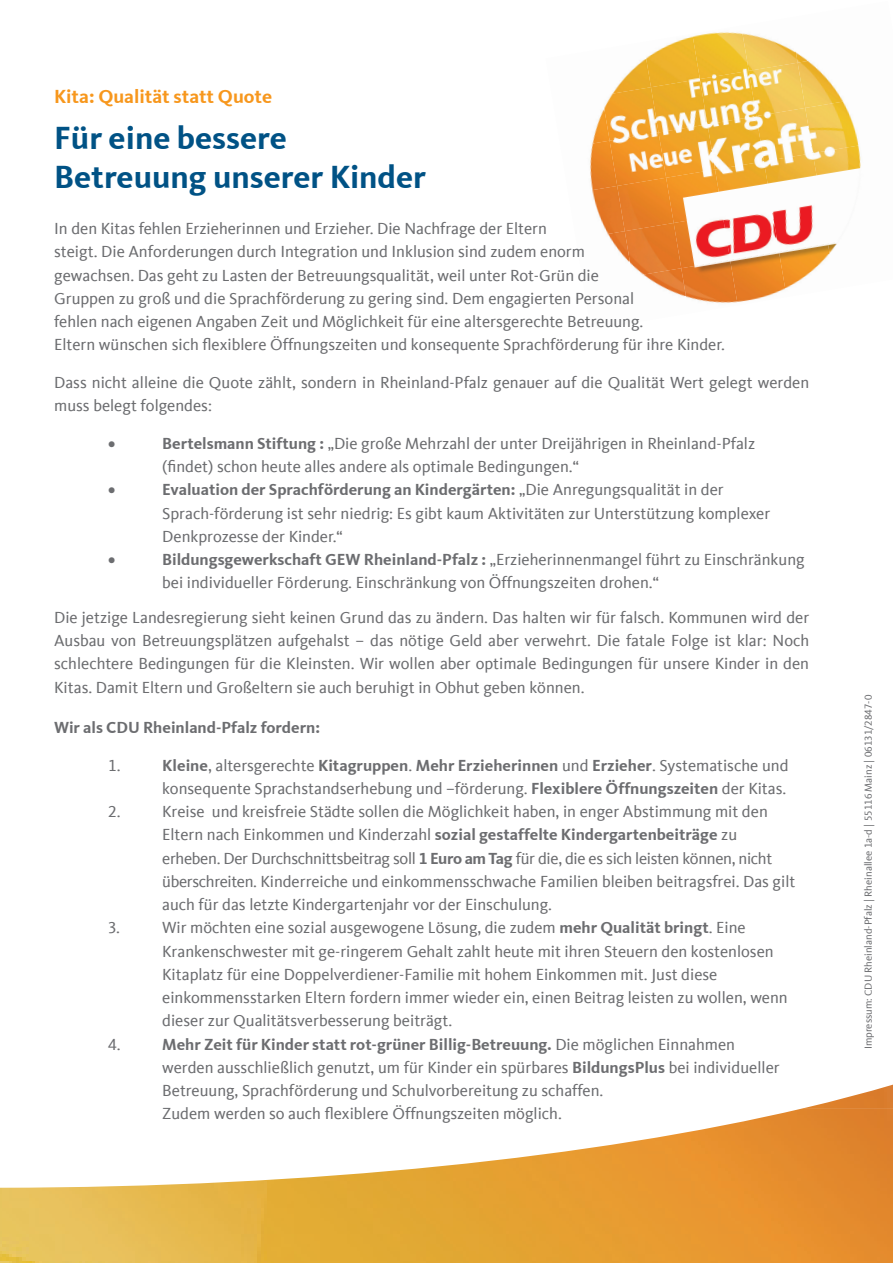
<style>
.page{position:relative;width:893px;height:1263px;background:#fff}
.page>*{position:absolute;margin:0;border:0;box-sizing:border-box;transform-origin:0 0}
.t1{font:700 33px/38.2px "CDU Kievit Tab";color:#005285}
.t2{font:700 19.5px "CDU Kievit Tab";color:#f7971d}
.t3{font:16.5px/23.2px "CDU Kievit Tab";color:#6c6d70}
.t4{font:700 16.5px "CDU Kievit Tab";color:#6c6d70}
.t5{font:10.5px "CDU Kievit Tab";color:#6c6d70}
.s1{font-weight:700}
</style>
<div class="page">
<img style="left:0;top:1108px;width:893px;height:155px">
<img style="left:805px;top:1084px;width:88px;height:24px">
<img style="left:617px;top:60px;width:26px;height:27px">
<img style="left:643px;top:36px;width:49px;height:51px">
<img style="left:692px;top:32px;width:49px;height:47px">
<img style="left:741px;top:33px;width:49px;height:38px">
<img style="left:790px;top:48px;width:9px;height:15px">
<img style="left:593px;top:112px;width:9px;height:29px">
<img style="left:602px;top:87px;width:49px;height:54px">
<img style="left:651px;top:79px;width:49px;height:53px">
<img style="left:700px;top:71px;width:49px;height:53px">
<img style="left:749px;top:63px;width:49px;height:53px">
<img style="left:798px;top:54px;width:45px;height:54px">
<img style="left:590px;top:141px;width:20px;height:45px">
<img style="left:610px;top:132px;width:48px;height:54px">
<img style="left:658px;top:124px;width:49px;height:54px">
<img style="left:707px;top:116px;width:49px;height:53px">
<img style="left:756px;top:108px;width:49px;height:53px">
<img style="left:805px;top:100px;width:49px;height:53px">
<img style="left:854px;top:126px;width:5px;height:19px">
<img style="left:591px;top:186px;width:26px;height:45px">
<img style="left:617px;top:178px;width:49px;height:53px">
<img style="left:666px;top:169px;width:49px;height:54px">
<img style="left:715px;top:161px;width:49px;height:32px">
<img style="left:764px;top:153px;width:49px;height:32px">
<img style="left:813px;top:145px;width:48px;height:31px">
<img style="left:606px;top:231px;width:19px;height:27px">
<img style="left:625px;top:223px;width:49px;height:45px">
<img style="left:674px;top:215px;width:48px;height:53px">
<img style="left:722px;top:214px;width:49px;height:43px">
<img style="left:771px;top:205px;width:42px;height:39px">
<img style="left:635px;top:268px;width:46px;height:28px">
<img style="left:681px;top:260px;width:49px;height:43px">
<img style="left:730px;top:252px;width:49px;height:51px">
<img style="left:779px;top:244px;width:49px;height:48px">
<img style="left:828px;top:242px;width:9px;height:14px">
<p class="t2" style="left:54px;top:85px;width:219px">Kita: Qualität statt Quote</p>
<h1 class="t1" style="left:54px;top:119px;width:373px">Für eine bessere<br>Betreuung unserer Kinder</h1>
<p class="t3" style="left:54px;top:217px;width:672px">In den Kitas fehlen Erzieherinnen und Erzieher. Die Nachfrage der Eltern<br>steigt. Die Anforderungen durch Integration und Inklusion sind zudem enorm<br>gewachsen. Das geht zu Lasten der Betreuungsqualität, weil unter Rot-Grün die<br>Gruppen zu groß und die Sprachförderung zu gering sind. Dem engagierten Personal<br>fehlen nach eigenen Angaben Zeit und Möglichkeit für eine altersgerechte Betreuung.<br>Eltern wünschen sich flexiblere Öffnungszeiten und konsequente Sprachförderung für ihre Kinder.</p>
<p class="t3" style="left:54px;top:371px;width:756px">Dass nicht alleine die Quote zählt, sondern in Rheinland-Pfalz genauer auf die Qualität Wert gelegt werden muss belegt folgendes:</p>
<p class="t4" style="left:108px;top:433px;width:9px">•</p>
<p class="t3" style="left:162px;top:432px;width:594px"><span class="s1">Bertelsmann Stiftung :</span> „Die große Mehrzahl der unter Dreijährigen in Rheinland-Pfalz (findet) schon heute alles andere als optimale Bedingungen.“</p>
<p class="t4" style="left:108px;top:480px;width:9px">•</p>
<p class="t3" style="left:162px;top:478px;width:609px"><span class="s1">Evaluation der Sprachförderung an Kindergärten:</span> „Die Anregungsqualität in der<br>Sprach-förderung ist sehr niedrig: Es gibt kaum Aktivitäten zur Unterstützung komplexer<br>Denkprozesse der Kinder.“</p>
<p class="t4" style="left:108px;top:550px;width:9px">•</p>
<p class="t3" style="left:162px;top:548px;width:644px"><span class="s1">Bildungsgewerkschaft GEW Rheinland-Pfalz :</span> „Erzieherinnenmangel führt zu Einschränkung bei individueller Förderung. Einschränkung von Öffnungszeiten drohen.“</p>
<p class="t3" style="left:54px;top:606px;width:757px;text-align:justify">Die jetzige Landesregierung sieht keinen Grund das zu ändern. Das halten wir für falsch. Kommunen wird der Ausbau von Betreuungsplätzen aufgehalst – das nötige Geld aber verwehrt. Die fatale Folge ist klar: Noch schlechtere Bedingungen für die Kleinsten. Wir wollen aber optimale Bedingungen für unsere Kinder in den Kitas. Damit Eltern und Großeltern sie auch beruhigt in Obhut geben können.</p>
<p class="t4" style="left:54px;top:718px;width:267px">Wir als CDU Rheinland-Pfalz fordern:</p>
<p class="t3" style="left:108px;top:753px;width:14px">1.</p>
<p class="t3" style="left:162px;top:753px;width:628px"><span class="s1">Kleine</span>, altersgerechte <span class="s1">Kitagruppen</span>. <span class="s1">Mehr Erzieherinnen</span> und <span class="s1">Erzieher</span>. Systematische und konsequente Sprachstandserhebung und –förderung. <span class="s1">Flexiblere Öffnungszeiten</span> der Kitas.</p>
<p class="t3" style="left:108px;top:800px;width:14px">2.</p>
<p class="t3" style="left:162px;top:800px;width:635px">Kreise und kreisfreie Städte sollen die Möglichkeit haben, in enger Abstimmung mit den Eltern nach Einkommen und Kinderzahl <span class="s1">sozial gestaffelte Kindergartenbeiträge</span> zu erheben. Der Durchschnittsbeitrag soll <span class="s1">1 Euro am Tag</span> für die, die es sich leisten können, nicht überschreiten. Kinderreiche und einkommensschwache Familien bleiben beitragsfrei. Das gilt auch für das letzte Kindergartenjahr vor der Einschulung.</p>
<p class="t3" style="left:108px;top:916px;width:13px">3.</p>
<p class="t3" style="left:162px;top:916px;width:627px">Wir möchten eine sozial ausgewogene Lösung, die zudem <span class="s1">mehr Qualität bringt</span>. Eine Krankenschwester mit ge-ringerem Gehalt zahlt heute mit ihren Steuern den kostenlosen Kitaplatz für eine Doppelverdiener-Familie mit hohem Einkommen mit. Just diese einkommensstarken Eltern fordern immer wieder ein, einen Beitrag leisten zu wollen, wenn dieser zur Qualitätsverbesserung beiträgt.</p>
<p class="t3" style="left:108px;top:1032px;width:14px">4.</p>
<p class="t3" style="left:162px;top:1032px;width:619px"><span class="s1">Mehr Zeit für Kinder statt rot-grüner Billig-Betreuung.</span> Die möglichen Einnahmen werden ausschließlich genutzt, um für Kinder ein spürbares <span class="s1">BildungsPlus</span> bei individueller Betreuung, Sprachförderung und Schulvorbereitung zu schaffen.<br>Zudem werden so auch flexiblere Öffnungszeiten möglich.</p>
<p class="t5" style="left:862px;top:1049px;width:356px;rotate:-90deg">Impressum: CDU Rheinland-Pfalz | Rheinallee 1a-d | 55116 Mainz | 06131/2847-0</p>
</div>
